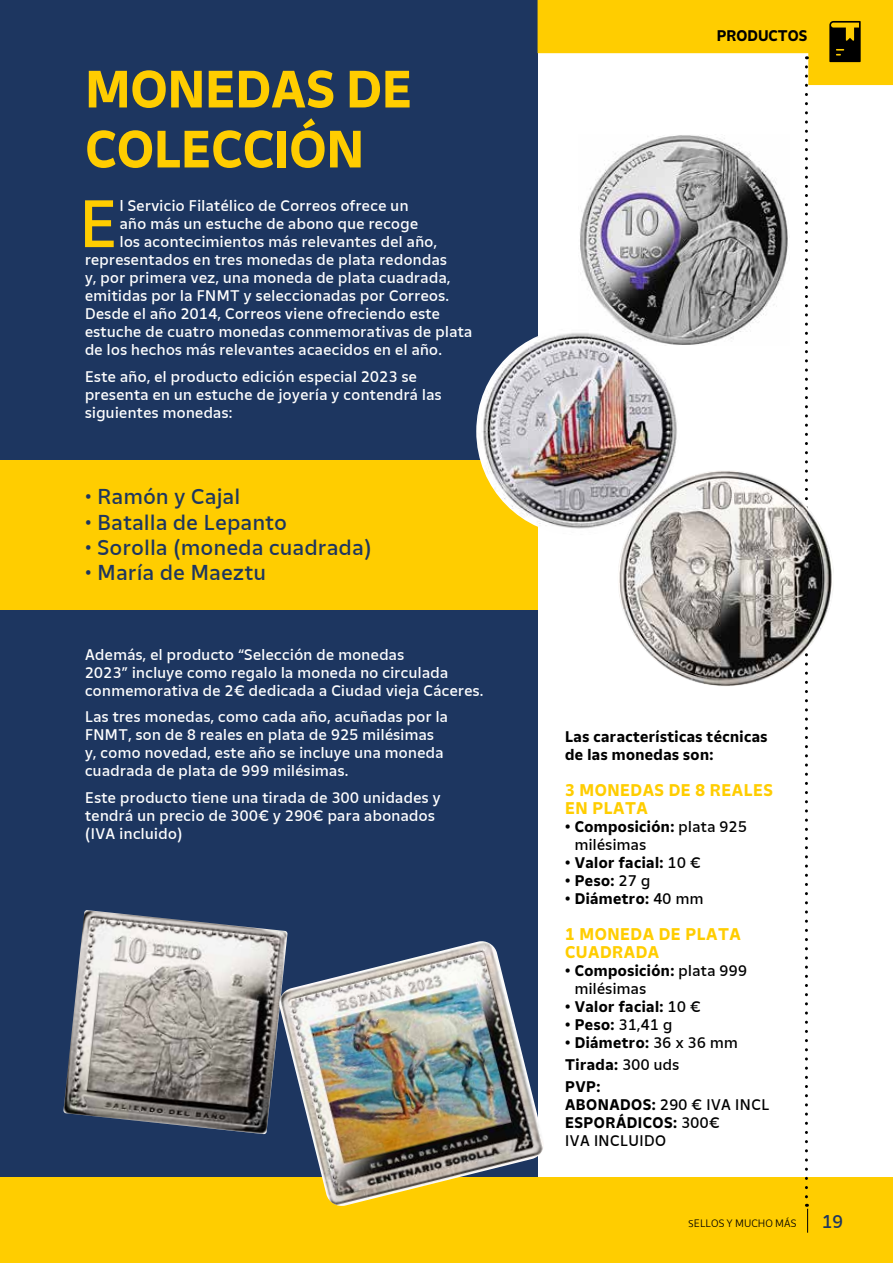
<style>
.page{position:relative;width:893px;height:1263px;background:#fff}
.page>*{position:absolute;margin:0;border:0;box-sizing:border-box;transform-origin:0 0}
.t1{font:65.1px "Cartero";color:#ffcd00}
.t2{font:700 51px/60px "Cartero";color:#ffcd00}
.t3{font:21px "Cartero";letter-spacing:.03em;color:#1d3660}
.t4{font:18px "Cartero";color:#1d3660}
.t5{font:700 16.5px/18px "Cartero";letter-spacing:.03em;color:#ffcd00}
.t6{font:15px/18px "Cartero";letter-spacing:.03em;color:#fff}
.t7{font:700 15px/22.2px "Cartero";letter-spacing:.03em;color:#000}
.t8{font:15px/18px "Cartero";letter-spacing:.03em;color:#000}
.t9{font:700 15px "Cartero";color:#000}
.t10{font:300 10.5px "Cartero";color:#000}
.s1{font-weight:700}
.s2{font-weight:400}
.s3{font-family:"Colaborate"}
</style>
<div class="page">
<div style="left:0;top:0;width:538px;height:1178px;background:#1d3660"></div>
<div style="left:0;top:1178px;width:893px;height:85px;background:#ffcd00"></div>
<div style="left:0;top:460px;width:538px;height:150px;background:#ffcd00"></div>
<svg style="left:538px;top:0;width:355px;height:1233px"></svg>
<img style="left:476px;top:328px;width:204px;height:207px">
<img style="left:63px;top:910px;width:225px;height:224px">
<img style="left:618px;top:470px;width:216px;height:216px;border-radius:108px">
<img style="left:278px;top:941px;width:268px;height:266px">
<h2 class="t2" style="left:85px;top:59px;width:328px">MONEDAS DE<br>COLECCIÓN</h2>
<h1 class="t1" style="left:80px;top:184px;width:40px">E</h1>
<p class="t6" style="left:120px;top:197px;width:290px">l Servicio Filatélico de Correos ofrece un</p>
<p class="t6" style="left:120px;top:215px;width:300px">año más un estuche de abono que recoge</p>
<p class="t6" style="left:120px;top:233px;width:319px">los acontecimientos más relevantes del año,</p>
<p class="t6" style="left:85px;top:251px;width:363px">representados en tres monedas de plata redondas</p>
<p class="t6" style="left:85px;top:269px;width:367px">y, por primera vez, una moneda de plata cuadrada,</p>
<p class="t6" style="left:85px;top:287px;width:366px">emitidas por la FNMT y seleccionadas por Correos.</p>
<p class="t6" style="left:85px;top:305px;width:356px">Desde el año 2014, Correos viene ofreciendo este</p>
<p class="t6" style="left:85px;top:323px;width:389px">estuche de cuatro monedas conmemorativas de plata</p>
<p class="t6" style="left:85px;top:341px;width:359px">de los hechos más relevantes acaecidos en el año.</p>
<p class="t6" style="left:85px;top:367px;width:358px">Este año, el producto edición especial 2023 se presenta en un estuche de joyería y contendrá las siguientes monedas:</p>
<h3 class="t3" style="left:85px;top:484px;width:156px">• Ramón y Cajal</h3>
<h3 class="t3" style="left:85px;top:509px;width:203px">• Batalla de Lepanto</h3>
<h3 class="t3" style="left:85px;top:534px;width:288px">• Sorolla (moneda cuadrada)</h3>
<h3 class="t3" style="left:85px;top:560px;width:182px">• María de Maeztu</h3>
<p class="t6" style="left:85px;top:645px;width:400px">Además, el producto “Selección de monedas<br>2023” incluye como regalo la moneda no circulada conmemorativa de 2€ dedicada a Ciudad vieja Cáceres.</p>
<p class="t6" style="left:85px;top:707px;width:364px">Las tres monedas, como cada año, acuñadas por la FNMT, son de 8 reales en plata de 925 milésimas y, como novedad, este año se incluye una moneda cuadrada de plata de 999 milésimas.</p>
<p class="t6" style="left:85px;top:788px;width:357px">Este producto tiene una tirada de 300 unidades y tendrá un precio de 300€ y 290€ para abonados (IVA incluido)</p>
<p class="t9" style="left:717px;top:27px;width:92px">PRODUCTOS</p>
<p class="t7" style="left:565px;top:727px;width:204px;line-height:18px">Las características técnicas de las monedas son:</p>
<p class="t5" style="left:565px;top:781px;width:209px">3 MONEDAS DE 8 REALES<br>EN PLATA</p>
<p class="t8" style="left:575px;top:817px;width:174px;text-indent:-10px"><span class="s1">• Composición:</span> plata 925 milésimas</p>
<p class="t7" style="left:565px;top:851px;width:137px">• Valor facial: <span class="s2">10 €</span></p>
<p class="t7" style="left:565px;top:869px;width:87px">• Peso: <span class="s2">27 g</span></p>
<p class="t7" style="left:565px;top:887px;width:140px">• Diámetro: <span class="s2">40 mm</span></p>
<p class="t5" style="left:565px;top:925px;width:177px">1 MONEDA DE PLATA<br>CUADRADA</p>
<p class="t8" style="left:575px;top:961px;width:174px;text-indent:-10px"><span class="s1">• Composición:</span> plata 999 milésimas</p>
<p class="t7" style="left:565px;top:995px;width:137px">• Valor facial: <span class="s2">10 €</span></p>
<p class="t7" style="left:565px;top:1013px;width:109px">• Peso: <span class="s2">31,41 g</span></p>
<p class="t7" style="left:565px;top:1031px;width:174px">• Diámetro: <span class="s2">36 x 36 mm<br></span>Tirada: <span class="s2">300 uds<br></span>PVP:</p>
<p class="t8" style="left:565px;top:1096px;width:206px"><span class="s1">ABONADOS:</span> 290 € IVA INCL<br><span class="s1">ESPORÁDICOS:</span> 300€<br>IVA INCLUIDO</p>
<p class="t10" style="left:688px;top:1216px;width:110px"><span class="s3">S</span>ELLOS Y MUCHO MÁS</p>
<p class="t4" style="left:822px;top:1211px;width:22px">19</p>
</div>
